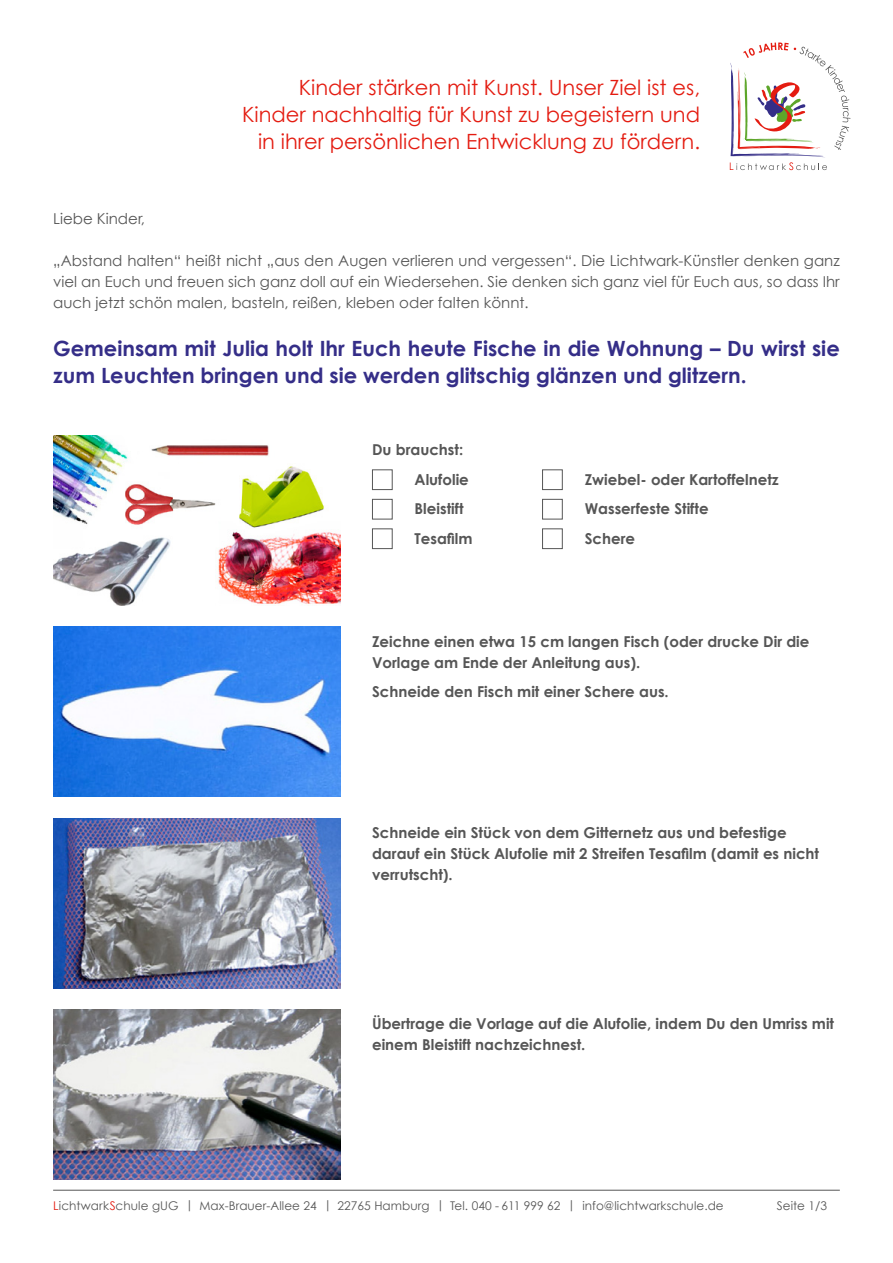
<style>
.page{position:relative;width:893px;height:1263px;background:#fff}
.page>*{position:absolute;margin:0;border:0;box-sizing:border-box;transform-origin:0 0}
.t1{font:700 21px/27px "Century Gothic";color:#352e88}
.t2{font:21px/27px "Century Gothic";color:#e41c11;text-align:right}
.t3{font:700 15px/21px "Century Gothic";color:#565656}
.t4{font:15px/21px "Century Gothic";color:#565656;text-align:justify}
.t5{font:12px "Century Gothic";letter-spacing:.005em;color:#565656}
.s1{color:#e41c11}
</style>
<div class="page">
<hr style="left:53px;top:1190px;width:787px;height:1px;background:#565656">
<svg style="left:730px;top:43px;width:120px;height:127px"></svg>
<div style="left:372px;top:469px;width:21px;height:21px;border:1px solid #565656"></div>
<div style="left:542px;top:469px;width:21px;height:21px;border:1px solid #565656"></div>
<div style="left:372px;top:499px;width:21px;height:20px;border:1px solid #565656"></div>
<div style="left:542px;top:499px;width:21px;height:20px;border:1px solid #565656"></div>
<div style="left:372px;top:528px;width:21px;height:21px;border:1px solid #565656"></div>
<div style="left:542px;top:528px;width:21px;height:21px;border:1px solid #565656"></div>
<img style="left:53px;top:435px;width:287px;height:170px">
<img style="left:53px;top:627px;width:287px;height:170px">
<img style="left:53px;top:1009px;width:287px;height:170px">
<img style="left:53px;top:818px;width:287px;height:170px">
<p class="t2" style="left:242px;top:74px;width:460px">Kinder stärken mit Kunst. Unser Ziel ist es,<br>Kinder nachhaltig für Kunst zu begeistern und in ihrer persönlichen Entwicklung zu fördern.</p>
<p class="t4" style="left:53px;top:208px;width:93px">Liebe Kinder,</p>
<p class="t4" style="left:53px;top:250px;width:788px">„Abstand halten“ heißt nicht „aus den Augen verlieren und vergessen“. Die Lichtwark-Künstler denken ganz viel an Euch und freuen sich ganz doll auf ein Wiedersehen. Sie denken sich ganz viel für Euch aus, so dass Ihr auch jetzt schön malen, basteln, reißen, kleben oder falten könnt.</p>
<p class="t1" style="left:53px;top:334px;width:788px">Gemeinsam mit Julia holt Ihr Euch heute Fische in die Wohnung – Du wirst sie zum Leuchten bringen und sie werden glitschig glänzen und glitzern.</p>
<p class="t3" style="left:372px;top:439px;width:93px">Du brauchst:</p>
<p class="t3" style="left:415px;top:468px;width:56px">Alufolie</p>
<p class="t3" style="left:585px;top:468px;width:196px">Zwiebel- oder Kartoffelnetz</p>
<p class="t3" style="left:415px;top:498px;width:50px">Bleistift</p>
<p class="t3" style="left:585px;top:498px;width:125px">Wasserfeste Stifte</p>
<p class="t3" style="left:415px;top:527px;width:59px">Tesafilm</p>
<p class="t3" style="left:585px;top:527px;width:52px">Schere</p>
<p class="t3" style="left:372px;top:630px;width:439px">Zeichne einen etwa 15 cm langen Fisch (oder drucke Dir die<br>Vorlage am Ende der Anleitung aus).</p>
<p class="t3" style="left:372px;top:681px;width:298px">Schneide den Fisch mit einer Schere aus.</p>
<p class="t3" style="left:372px;top:821px;width:449px">Schneide ein Stück von dem Gitternetz aus und befestige darauf ein Stück Alufolie mit 2 Streifen Tesafilm (damit es nicht verrutscht).</p>
<p class="t3" style="left:372px;top:1013px;width:463px">Übertrage die Vorlage auf die Alufolie, indem Du den Umriss mit einem Bleistift nachzeichnest.</p>
<p class="t5" style="left:53px;top:1198px;width:672px"><span class="s1">L</span>ichtwark<span class="s1">S</span>chule gUG | Max-Brauer-Allee 24 | 22765 Hamburg | Tel. 040 - 611 999 62 | info@lichtwarkschule.de</p>
<p class="t5" style="left:777px;top:1198px;width:52px">Seite 1/3</p>
</div>
